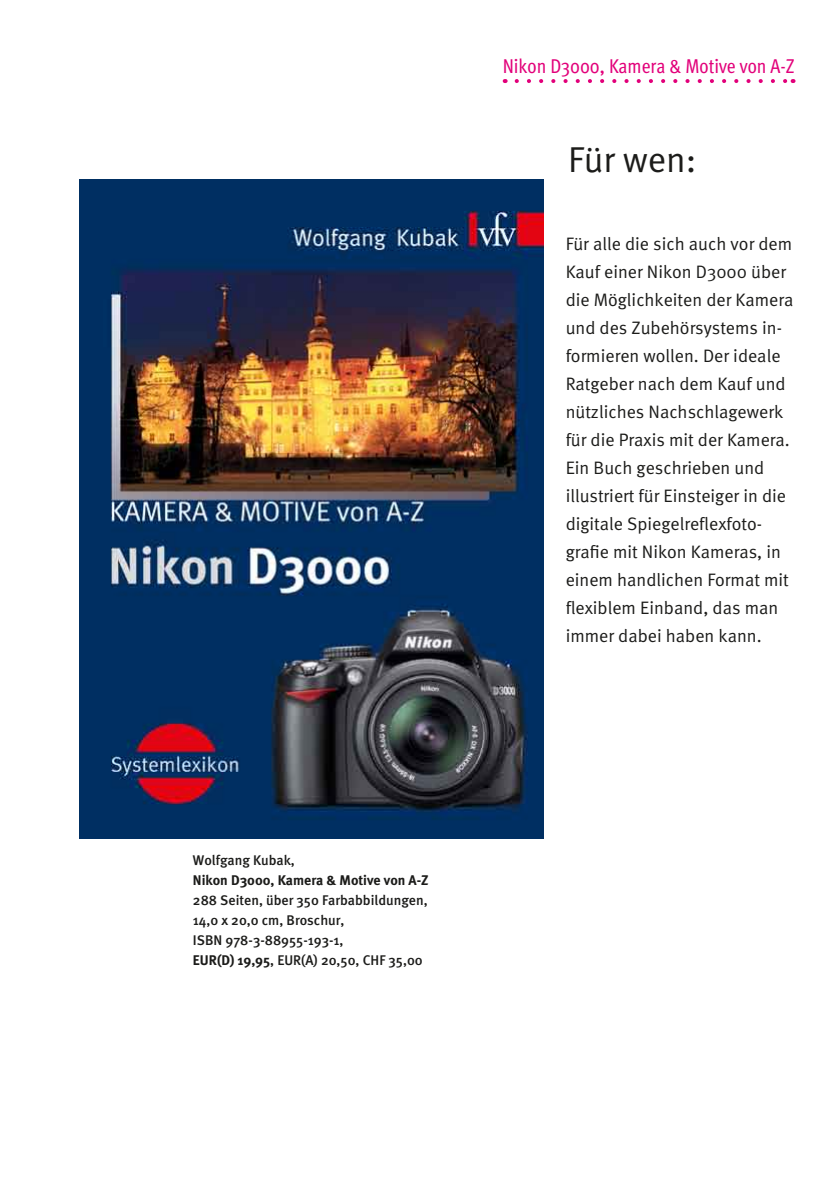
<style>
.page{position:relative;width:840px;height:1191px;background:#fff}
.page>*{position:absolute;margin:0;border:0;box-sizing:border-box;transform-origin:0 0}
.t1{font:36px "Meta Normal";color:#1c1c1a}
.t2{font:20px "Meta Cond";color:#e2007a}
.t3{font:18px/28px "Meta Normal";color:#1c1c1a}
.t4{font:500 14px/20px "Meta";color:#1c1c1a}
.t5{font:700 14px "Meta";color:#1c1c1a}
.s1{font-weight:700}
</style>
<div class="page">
<svg style="left:516px;top:79px;width:270px;height:4px"></svg>
<img style="left:79px;top:180px;width:464px;height:659px">
<p class="t2" style="left:502px;top:55px;width:293px">Nikon D3000, Kamera &amp; Motive von A-Z</p>
<h1 class="t1" style="left:568px;top:138px;width:130px">Für wen:</h1>
<p class="t3" style="left:565px;top:229px;width:229px">Für alle die sich auch vor dem<br>Kauf einer Nikon D3000 über die Möglichkeiten der Kamera und des Zubehörsystems in&shy;formieren wollen. Der ideale<br>Ratgeber nach dem Kauf und nützliches Nachschlagewerk für die Praxis mit der Kamera.<br>Ein Buch geschrieben und illustriert für Einsteiger in die digitale Spiegelreflexfoto&shy;grafie mit Nikon Kameras, in einem handlichen Format mit flexiblem Einband, das man immer dabei haben kann.</p>
<p class="t4" style="left:193px;top:849px;width:103px">Wolfgang Kubak,</p>
<p class="t5" style="left:193px;top:871px;width:237px">Nikon D3000, Kamera &amp; Motive von A-Z</p>
<p class="t4" style="left:193px;top:889px;width:236px">288 Seiten, über 350 Farbabbildungen,<br>14,0 x 20,0 cm, Broschur,<br>ISBN 978-3-88955-193-1,<br><span class="s1">EUR(D) 19,95</span>, EUR(A) 20,50, CHF 35,00</p>
</div>
